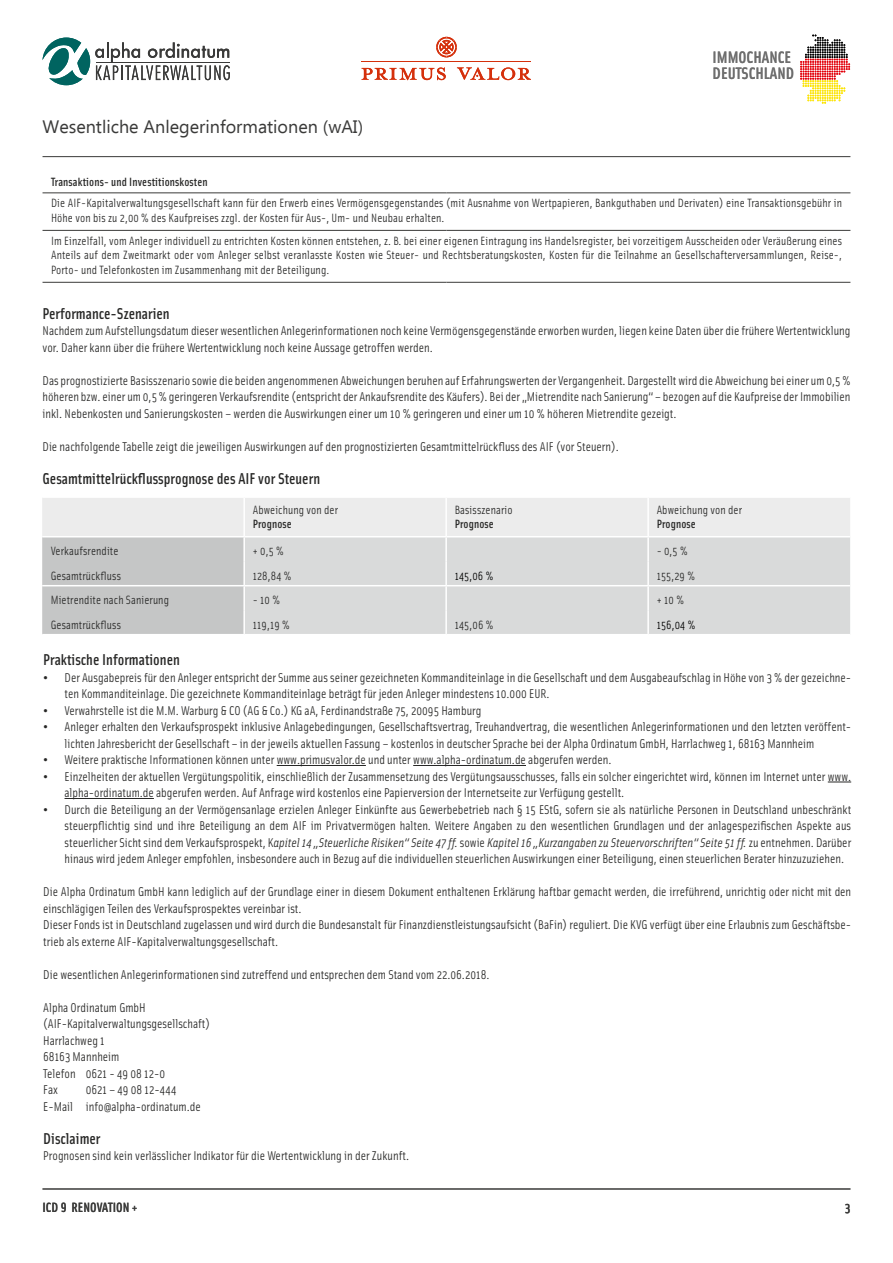
<style>
.page{position:relative;width:893px;height:1263px;background:#fff}
.page>*{position:absolute;margin:0;border:0;box-sizing:border-box;transform-origin:0 0}
.t1{font:18px "Ebrima";color:#3a3a39}
.t2{font:500 16.65px/16.6px "Solex";color:#6e6e6e}
.t3{font:500 15.75px "Solex OT";color:#272726}
.t4{font:500 13.5px "Solex OT";color:#3a3a39}
.t5{font:12.75px/16.5px "Solex OT";color:#272726}
.t6{font:12px/14.4px "Solex OT";letter-spacing:.01em;color:#272726}
.t7{font:500 12px "Solex OT";letter-spacing:.01em;color:#272726}
.t8{font:12px "Solex OT";letter-spacing:.01em;color:#000}
.s1{font-weight:700;font-size:15.75px}
.s2{font-style:italic}
</style>
<div class="page">
<svg style="left:800px;top:35px;width:50px;height:69px"></svg>
<hr style="left:362px;top:61px;width:169px;height:1px;background:#d5300c">
<svg style="left:362px;top:67px;width:169px;height:13px"></svg>
<svg style="left:436px;top:37px;width:21px;height:20px"></svg>
<svg style="left:43px;top:38px;width:187px;height:47px"></svg>
<hr style="left:96px;top:62px;width:133px;height:1px;background:#3a3a39">
<hr style="left:43px;top:1188px;width:807px;height:1px;background:#3a3a39">
<hr style="left:43px;top:156px;width:807px;height:1px;background:#3a3a39">
<svg style="left:42px;top:498px;width:808px;height:136px;background:#ddd"></svg>
<div style="left:245px;top:537px;width:605px;height:97px;background:#d9dada"></div>
<hr style="left:243px;top:498px;width:2px;height:38px;background:#fff">
<hr style="left:445px;top:498px;width:2px;height:38px;background:#fff">
<hr style="left:647px;top:498px;width:2px;height:38px;background:#fff">
<hr style="left:42px;top:536px;width:202px;height:1px;background:#fff">
<hr style="left:244px;top:536px;width:202px;height:1px;background:#fff">
<hr style="left:243px;top:537px;width:2px;height:24px;background:#fff">
<hr style="left:446px;top:536px;width:202px;height:1px;background:#fff">
<hr style="left:445px;top:537px;width:2px;height:24px;background:#fff">
<hr style="left:648px;top:536px;width:202px;height:1px;background:#fff">
<hr style="left:647px;top:537px;width:2px;height:24px;background:#fff">
<hr style="left:243px;top:561px;width:2px;height:24px;background:#fff">
<hr style="left:445px;top:561px;width:2px;height:24px;background:#fff">
<hr style="left:647px;top:561px;width:2px;height:24px;background:#fff">
<hr style="left:42px;top:585px;width:202px;height:1px;background:#fff">
<hr style="left:244px;top:585px;width:202px;height:1px;background:#fff">
<hr style="left:243px;top:586px;width:2px;height:24px;background:#fff">
<hr style="left:446px;top:585px;width:202px;height:1px;background:#fff">
<hr style="left:445px;top:586px;width:2px;height:24px;background:#fff">
<hr style="left:648px;top:585px;width:202px;height:1px;background:#fff">
<hr style="left:647px;top:586px;width:2px;height:24px;background:#fff">
<hr style="left:243px;top:610px;width:2px;height:24px;background:#fff">
<hr style="left:445px;top:610px;width:2px;height:24px;background:#fff">
<hr style="left:647px;top:610px;width:2px;height:24px;background:#fff">
<hr style="left:277px;top:765px;width:89px;height:1px;background:#272726">
<hr style="left:413px;top:765px;width:113px;height:1px;background:#272726">
<svg style="left:828px;top:782px;width:23px;height:1px"></svg>
<hr style="left:65px;top:798px;width:89px;height:1px;background:#272726">
<hr style="left:43px;top:192px;width:403px;height:1px;background:#3a3a39">
<hr style="left:446px;top:192px;width:404px;height:1px;background:#3a3a39">
<hr style="left:43px;top:230px;width:403px;height:1px;background:#3a3a39">
<hr style="left:446px;top:230px;width:404px;height:1px;background:#3a3a39">
<hr style="left:43px;top:282px;width:403px;height:1px;background:#3a3a39">
<hr style="left:446px;top:282px;width:404px;height:1px;background:#3a3a39">
<h1 class="t1" style="left:43px;top:114px;width:322px">Wesentliche Anlegerinformationen (wAI)</h1>
<h2 class="t2" style="left:713px;top:48px;width:83px">IMMOCHANCE<br>DEUTSCHLAND</h2>
<p class="t7" style="left:51px;top:174px;width:158px">Transaktions- und Investitionskosten</p>
<p class="t6" style="left:51px;top:196px;width:792px">Die AIF-Kapitalverwaltungsgesellschaft kann für den Erwerb eines Vermögensgegenstandes (mit Ausnahme von Wertpapieren, Bankguthaben und Derivaten) eine Transaktionsgebühr in<br>Höhe von bis zu 2,00 % des Kaufpreises zzgl. der Kosten für Aus-, Um- und Neubau erhalten.</p>
<p class="t6" style="left:51px;top:233px;width:792px;text-align:justify">Im Einzelfall, vom Anleger individuell zu entrichten Kosten können entstehen, z. B. bei einer eigenen Eintragung ins Handelsregister, bei vorzeitigem Ausscheiden oder Veräußerung eines Anteils auf dem Zweitmarkt oder vom Anleger selbst veranlasste Kosten wie Steuer- und Rechtsberatungskosten, Kosten für die Teilnahme an Gesellschafterversammlungen, Reise-, Porto- und Telefonkosten im Zusammenhang mit der Beteiligung.</p>
<p class="t3" style="left:43px;top:303px;width:129px">Performance-Szenarien</p>
<p class="t5" style="left:43px;top:322px;width:809px">Nachdem zum Aufstellungsdatum dieser wesentlichen Anlegerinformationen noch keine Vermögensgegenstände erworben wurden, liegen keine Daten über die frühere Wertentwicklung vor. Daher kann über die frühere Wertentwicklung noch keine Aussage getroffen werden.</p>
<p class="t5" style="left:43px;top:371px;width:809px;text-align:justify">Das prognostizierte Basisszenario sowie die beiden angenommenen Abweichungen beruhen auf Erfahrungswerten der Vergangenheit. Dargestellt wird die Abweichung bei einer um 0,5 % höheren bzw. einer um 0,5 % geringeren Verkaufsrendite (entspricht der Ankaufsrendite des Käufers). Bei der „Mietrendite nach Sanierung“ – bezogen auf die Kaufpreise der Immobilien inkl. Nebenkosten und Sanierungskosten – werden die Auswirkungen einer um 10 % geringeren und einer um 10 % höheren Mietrendite gezeigt.</p>
<p class="t5" style="left:43px;top:437px;width:578px">Die nachfolgende Tabelle zeigt die jeweiligen Auswirkungen auf den prognostizierten Gesamtmittelrückfluss des AIF (vor Steuern).</p>
<p class="t3" style="left:43px;top:468px;width:279px">Gesamtmittelrückflussprognose des AIF vor Steuern</p>
<p class="t6" style="left:253px;top:502px;width:87px">Abweichung von der</p>
<p class="t7" style="left:253px;top:516px;width:41px">Prognose</p>
<p class="t6" style="left:455px;top:502px;width:59px">Basisszenario</p>
<p class="t7" style="left:455px;top:516px;width:41px">Prognose</p>
<p class="t6" style="left:657px;top:502px;width:87px">Abweichung von der</p>
<p class="t7" style="left:657px;top:516px;width:41px">Prognose</p>
<p class="t6" style="left:51px;top:543px;width:69px">Verkaufsrendite</p>
<p class="t6" style="left:253px;top:543px;width:32px">+ 0,5 %</p>
<p class="t6" style="left:657px;top:543px;width:32px">- 0,5 %</p>
<p class="t6" style="left:51px;top:568px;width:72px">Gesamtrückfluss</p>
<p class="t6" style="left:253px;top:568px;width:40px">128,84 %</p>
<p class="t8" style="left:455px;top:568px;width:40px">145,06 %</p>
<p class="t6" style="left:657px;top:568px;width:40px">155,29 %</p>
<p class="t6" style="left:51px;top:592px;width:120px">Mietrendite nach Sanierung</p>
<p class="t6" style="left:253px;top:592px;width:29px">- 10 %</p>
<p class="t6" style="left:657px;top:592px;width:29px">+ 10 %</p>
<p class="t6" style="left:51px;top:617px;width:72px">Gesamtrückfluss</p>
<p class="t6" style="left:253px;top:617px;width:39px">119,19 %</p>
<p class="t6" style="left:455px;top:617px;width:40px">145,06 %</p>
<p class="t8" style="left:657px;top:617px;width:40px">156,04 %</p>
<p class="t3" style="left:43px;top:649px;width:138px">Praktische Informationen</p>
<p class="t5" style="left:65px;top:668px;width:788px;text-indent:-21px"><span class="s1">•</span> Der Ausgabepreis für den Anleger entspricht der Summe aus seiner gezeichneten Kommanditeinlage in die Gesellschaft und dem Ausgabeaufschlag in Höhe von 3 % der gezeichne&shy;ten Kommanditeinlage. Die gezeichnete Kommanditeinlage beträgt für jeden Anleger mindestens 10.000 EUR.</p>
<p class="t5" style="left:43px;top:701px;width:440px"><span class="s1">•</span> Verwahrstelle ist die M.M. Warburg &amp; CO (AG &amp; Co.) KG aA, Ferdinandstraße 75, 20095 Hamburg</p>
<p class="t5" style="left:65px;top:718px;width:788px;text-indent:-21px"><span class="s1">•</span> Anleger erhalten den Verkaufsprospekt inklusive Anlagebedingungen, Gesellschaftsvertrag, Treuhandvertrag, die wesentlichen Anlegerinformationen und den letzten veröffent&shy;lichten Jahresbericht der Gesellschaft – in der jeweils aktuellen Fassung – kostenlos in deutscher Sprache bei der Alpha Ordinatum GmbH, Harrlachweg 1, 68163 Mannheim</p>
<p class="t5" style="left:43px;top:751px;width:570px"><span class="s1">•</span> Weitere praktische Informationen können unter www.primusvalor.de und unter www.alpha-ordinatum.de abgerufen werden.</p>
<p class="t5" style="left:65px;top:767px;width:788px;text-indent:-21px"><span class="s1">•</span> Einzelheiten der aktuellen Vergütungspolitik, einschließlich der Zusammensetzung des Vergütungsausschusses, falls ein solcher eingerichtet wird, können im Internet unter www. alpha-ordinatum.de abgerufen werden. Auf Anfrage wird kostenlos eine Papierversion der Internetseite zur Verfügung gestellt.</p>
<p class="t5" style="left:65px;top:800px;width:788px;text-align:justify;text-indent:-21px"><span class="s1">•</span> Durch die Beteiligung an der Vermögensanlage erzielen Anleger Einkünfte aus Gewerbebetrieb nach § 15 EStG, sofern sie als natürliche Personen in Deutschland unbeschränkt steuerpflichtig sind und ihre Beteiligung an dem AIF im Privatvermögen halten. Weitere Angaben zu den wesentlichen Grundlagen und der anlagespezifischen Aspekte aus steuerlicher Sicht sind dem Verkaufsprospekt, K<span class="s2">apitel 14 „Steuerliche Risiken“ Seite 47 ff.</span> sowie <span class="s2">Kapitel 16 „Kurzangaben zu Steuervorschriften“ Seite 51 ff.</span> zu entnehmen. Darüber hinaus wird jedem Anleger empfohlen, insbesondere auch in Bezug auf die individuellen steuerlichen Auswirkungen einer Beteiligung, einen steuerlichen Berater hinzuzuziehen.</p>
<p class="t5" style="left:43px;top:883px;width:809px">Die Alpha Ordinatum GmbH kann lediglich auf der Grundlage einer in diesem Dokument enthaltenen Erklärung haftbar gemacht werden, die irreführend, unrichtig oder nicht mit den einschlägigen Teilen des Verkaufsprospektes vereinbar ist.<br>Dieser Fonds ist in Deutschland zugelassen und wird durch die Bundesanstalt für Finanzdienstleistungsaufsicht (BaFin) reguliert. Die KVG verfügt über eine Erlaubnis zum Geschäftsbe&shy;trieb als externe AIF-Kapitalverwaltungsgesellschaft.</p>
<p class="t5" style="left:43px;top:965px;width:448px">Die wesentlichen Anlegerinformationen sind zutreffend und entsprechen dem Stand vom 22.06.2018.</p>
<p class="t5" style="left:43px;top:998px;width:168px">Alpha Ordinatum GmbH (AIF-Kapitalverwaltungsgesellschaft)<br>Harrlachweg 1<br>68163 Mannheim<br>Telefon 0621 - 49 08 12-0<br>Fax</p>
<p class="t5" style="left:43px;top:1081px;width:159px;text-indent:43px">0621 – 49 08 12-444<br>E-Mail info@alpha-ordinatum.de</p>
<p class="t3" style="left:43px;top:1128px;width:59px">Disclaimer</p>
<p class="t5" style="left:43px;top:1147px;width:367px">Prognosen sind kein verlässlicher Indikator für die Wertentwicklung in der Zukunft.</p>
<p class="t4" style="left:43px;top:1198px;width:97px">ICD 9 RENOVATION +</p>
<p class="t4" style="left:845px;top:1198px;width:7px">3</p>
</div>
